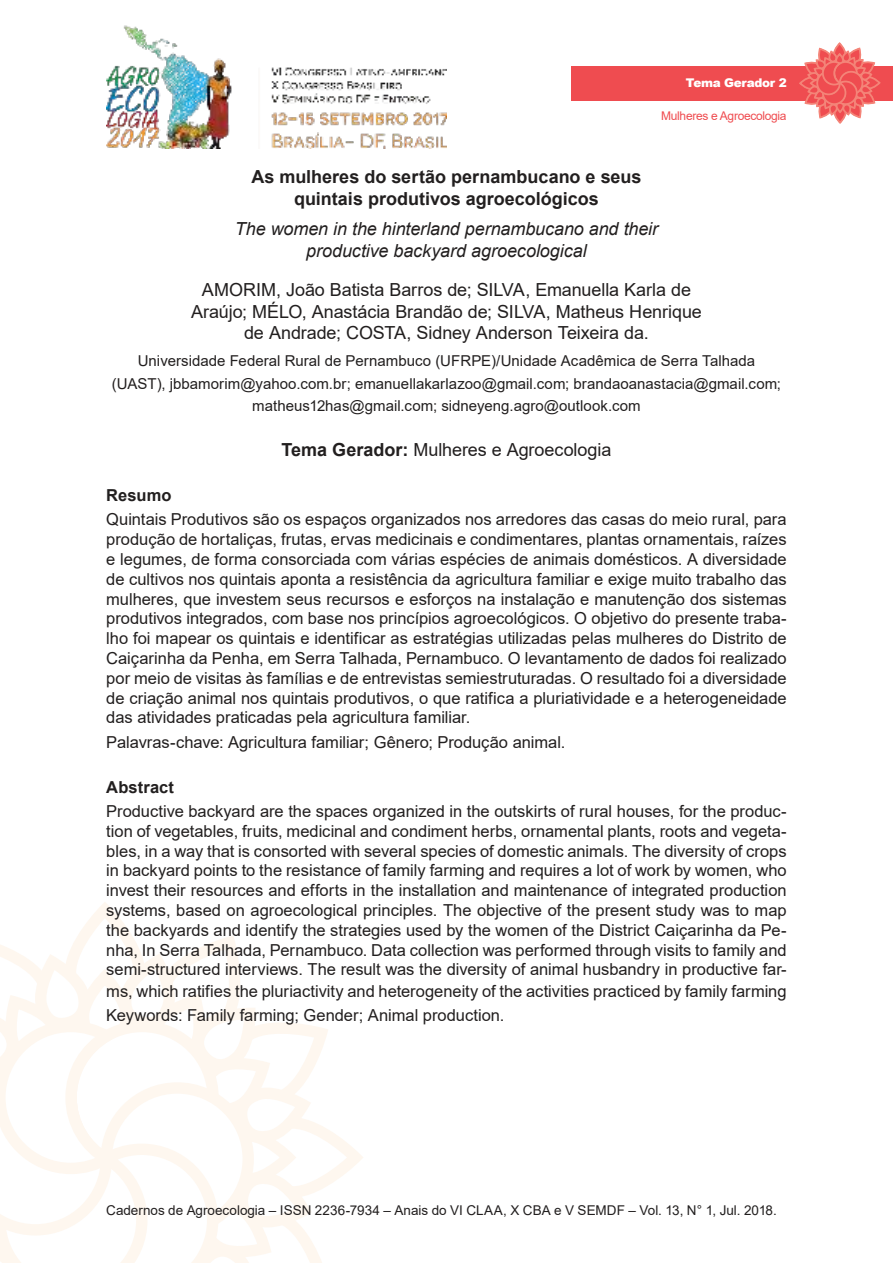
<style>
.page{position:relative;width:893px;height:1263px;background:#fff}
.page>*{position:absolute;margin:0;border:0;box-sizing:border-box;transform-origin:0 0}
.t1{font:18px/21.6px "Arial";letter-spacing:-.005em;color:#221f1f;text-align:center}
.t2{font:italic 18px/21.6px "Arial";letter-spacing:-.005em;color:#221f1f;text-align:center}
.t3{font:700 18px/21.6px "Arial";color:#221f1f;text-align:center}
.t4{font:16.5px/19.8px "Arial";color:#221f1f;text-align:justify}
.t5{font:700 16.5px "Arial";letter-spacing:.005em;color:#221f1f}
.t6{font:15px/22.5px "Arial";color:#221f1f;text-align:center}
.t7{font:13.5px "Arial";color:#221f1f}
.t8{font:12px "Arial";letter-spacing:-.025em;color:#ef4c50}
.t9{font:900 12px "Arial";letter-spacing:-.025em;color:#fff}
.s1{font-weight:700}
</style>
<div class="page">
<img style="left:106px;top:25px;width:340px;height:124px">
<svg style="left:0;top:910px;width:363px;height:353px"></svg>
<div style="left:571px;top:66px;width:322px;height:34px;background:#ef4c50"></div>
<svg style="left:798px;top:43px;width:83px;height:81px"></svg>
<p class="t9" style="left:686px;top:76px;width:102px">Tema Gerador 2</p>
<p class="t8" style="left:661px;top:112px;width:127px">Mulheres e Agroecologia</p>
<p class="t3" style="left:251px;top:168px;width:392px">As mulheres do sertão pernambucano e seus quintais produtivos agroecológicos</p>
<p class="t2" style="left:235px;top:220px;width:425px">The women in the hinterland pernambucano and their productive backyard agroecological</p>
<p class="t1" style="left:191px;top:281px;width:512px">AMORIM, João Batista Barros de; SILVA, Emanuella Karla de<br>Araújo; MÉLO, Anastácia Brandão de; SILVA, Matheus Henrique de Andrade; COSTA, Sidney Anderson Teixeira da.</p>
<p class="t6" style="left:112px;top:351px;width:671px">Universidade Federal Rural de Pernambuco (UFRPE)/Unidade Acadêmica de Serra Talhada (UAST), jbbamorim@yahoo.com.br; emanuellakarlazoo@gmail.com; brandaoanastacia@gmail.com; matheus12has@gmail.com; sidneyeng.agro@outlook.com</p>
<p class="t1" style="left:282px;top:441px;width:331px"><span class="s1">Tema Gerador:</span> Mulheres e Agroecologia</p>
<p class="t5" style="left:106px;top:489px;width:67px">Resumo</p>
<p class="t4" style="left:106px;top:511px;width:682px">Quintais Produtivos são os espaços organizados nos arredores das casas do meio rural, para produção de hortaliças, frutas, ervas medicinais e condimentares, plantas ornamentais, raízes e legumes, de forma consorciada com várias espécies de animais domésticos. A diversidade de cultivos nos quintais aponta a resistência da agricultura familiar e exige muito trabalho das mulheres, que investem seus recursos e esforços na instalação e manutenção dos sistemas produtivos integrados, com base nos princípios agroecológicos. O objetivo do presente traba&shy;lho foi mapear os quintais e identificar as estratégias utilizadas pelas mulheres do Distrito de Caiçarinha da Penha, em Serra Talhada, Pernambuco. O levantamento de dados foi realizado por meio de visitas às famílias e de entrevistas semiestruturadas. O resultado foi a diversidade de criação animal nos quintais produtivos, o que ratifica a pluriatividade e a heterogeneidade das atividades praticadas pela agricultura familiar.</p>
<p class="t4" style="left:106px;top:733px;width:461px">Palavras-chave: Agricultura familiar; Gênero; Produção animal.</p>
<p class="t5" style="left:106px;top:781px;width:69px">Abstract</p>
<p class="t4" style="left:106px;top:803px;width:682px">Productive backyard are the spaces organized in the outskirts of rural houses, for the produc&shy;tion of vegetables, fruits, medicinal and condiment herbs, ornamental plants, roots and vegeta&shy;bles, in a way that is consorted with several species of domestic animals. The diversity of crops in backyard points to the resistance of family farming and requires a lot of work by women, who invest their resources and efforts in the installation and maintenance of integrated production systems, based on agroecological principles. The objective of the present study was to map the backyards and identify the strategies used by the women of the District Caiçarinha da Pe&shy;nha, In Serra Talhada, Pernambuco. Data collection was performed through visits to family and semi-structured interviews. The result was the diversity of animal husbandry in productive far-</p>
<p class="t4" style="left:106px;top:981px;width:682px;line-height:24px">ms, which ratifies the pluriactivity and heterogeneity of the activities practiced by family farming<br>Keywords: Family farming; Gender; Animal production.</p>
<p class="t7" style="left:106px;top:1205px;width:672px">Cadernos de Agroecologia – ISSN 2236-7934 – Anais do VI CLAA, X CBA e V SEMDF – Vol. 13, N° 1, Jul. 2018.</p>
</div>
